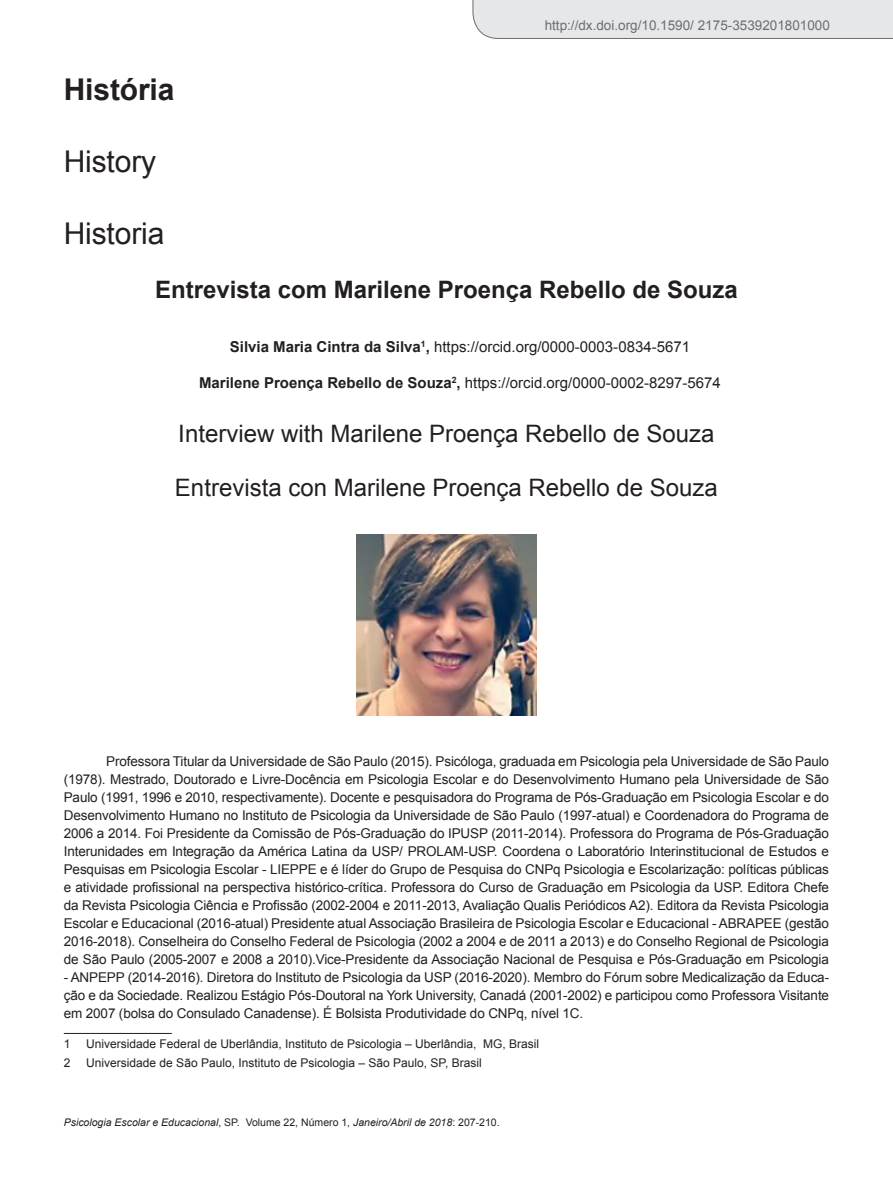
<style>
.page{position:relative;width:893px;height:1191px;background:#fff}
.page>*{position:absolute;margin:0;border:0;box-sizing:border-box;transform-origin:0 0}
.PT{font:30px "Arial";letter-spacing:-.005em;color:#231f20}
.PT-2{font:700 30px "Arial";letter-spacing:-.005em;color:#231f20}
.t1{font:24px "Arial";color:#231f20}
.t2{font:700 24px "Arial";color:#231f20}
.PN_depois{font:15px "Arial";color:#231f20}
.PN{font:15px "Arial";color:#231f20}
.TEXTO{font:13.5px/18px "Arial";letter-spacing:-.01em;color:#231f20;text-align:justify}
.t3{font:13.5px "Arial";color:#6c6d70}
.RODAPÉ{font:12px "Arial";color:#231f20}
.t4{font:italic 10.5px "Arial";color:#231f20}
.s1{font-weight:700}
.s2{font-style:normal}
</style>
<div class="page">
<div style="left:473px;top:0;width:420px;height:39px;background:#e6e7e9"></div>
<hr style="left:64px;top:1033px;width:108px;height:1px;background:#231f20">
<img style="left:356px;top:535px;width:181px;height:180px">
<p class="PT-2" style="left:64px;top:69px;width:112px">História</p>
<p class="PT" style="left:64px;top:142px;width:94px">History</p>
<p class="t3" style="left:545px;top:16px;width:287px">http://dx.doi.org/10.1590/ 2175-3539201801000</p>
<p class="PT" style="left:64px;top:214px;width:102px">Historia</p>
<p class="t2" style="left:155px;top:273px;width:584px">Entrevista com Marilene Proença Rebello de Souza</p>
<p class="PN" style="left:230px;top:337px;width:462px"><span class="s1">Silvia Maria Cintra da Silva</span><sup>1</sup><span class="s1">,</span> https://orcid.org/0000-0003-0834-5671</p>
<p class="PN_depois" style="left:199px;top:373px;width:523px"><span class="s1">Marilene Proença Rebello de Souza</span><sup>2</sup><span class="s1">,</span> https://orcid.org/0000-0002-8297-5674</p>
<p class="t1" style="left:178px;top:418px;width:538px">Interview with Marilene Proença Rebello de Souza</p>
<p class="t1" style="left:175px;top:472px;width:544px">Entrevista con Marilene Proença Rebello de Souza</p>
<p class="TEXTO" style="left:64px;top:752px;width:767px;text-indent:43px">Professora Titular da Universidade de São Paulo (2015). Psicóloga, graduada em Psicologia pela Universidade de São Paulo (1978). Mestrado, Doutorado e Livre-Docência em Psicologia Escolar e do Desenvolvimento Humano pela Universidade de São Paulo (1991, 1996 e 2010, respectivamente). Docente e pesquisadora do Programa de Pós-Graduação em Psicologia Escolar e do Desenvolvimento Humano no Instituto de Psicologia da Universidade de São Paulo (1997-atual) e Coordenadora do Programa de 2006 a 2014. Foi Presidente da Comissão de Pós-Graduação do IPUSP (2011-2014). Professora do Programa de Pós-Graduação Interunidades em Integração da América Latina da USP/ PROLAM-USP. Coordena o Laboratório Interinstitucional de Estudos e Pesquisas em Psicologia Escolar - LIEPPE e é líder do Grupo de Pesquisa do CNPq Psicologia e Escolarização: políticas públicas e atividade profissional na perspectiva histórico-crítica. Professora do Curso de Graduação em Psicologia da USP. Editora Chefe da Revista Psicologia Ciência e Profissão (2002-2004 e 2011-2013, Avaliação Qualis Periódicos A2). Editora da Revista Psicologia Escolar e Educacional (2016-atual) Presidente atual Associação Brasileira de Psicologia Escolar e Educacional - ABRAPEE (gestão 2016-2018). Conselheira do Conselho Federal de Psicologia (2002 a 2004 e de 2011 a 2013) e do Conselho Regional de Psicologia de São Paulo (2005-2007 e 2008 a 2010).Vice-Presidente da Associação Nacional de Pesquisa e Pós-Graduação em Psicologia</p>
<p class="TEXTO" style="left:64px;top:968px;width:767px">- ANPEPP (2014-2016). Diretora do Instituto de Psicologia da USP (2016-2020). Membro do Fórum sobre Medicalização da Educa&shy;ção e da Sociedade. Realizou Estágio Pós-Doutoral na York University, Canadá (2001-2002) e participou como Professora Visitante em 2007 (bolsa do Consulado Canadense). É Bolsista Produtividade do CNPq, nível 1C.</p>
<p class="RODAPÉ" style="left:64px;top:1035px;width:8px">1</p>
<p class="RODAPÉ" style="left:86px;top:1035px;width:454px">Universidade Federal de Uberlândia, Instituto de Psicologia – Uberlândia, MG, Brasil</p>
<p class="RODAPÉ" style="left:64px;top:1054px;width:8px">2</p>
<p class="RODAPÉ" style="left:86px;top:1054px;width:397px">Universidade de São Paulo, Instituto de Psicologia – São Paulo, SP, Brasil</p>
<p class="t4" style="left:64px;top:1115px;width:437px">Psicologia Escolar e Educacional<span class="s2">, SP. Volume 22, Número 1,</span> Janeiro/Abril de 2018<span class="s2">: 207-210.</span></p>
</div>
